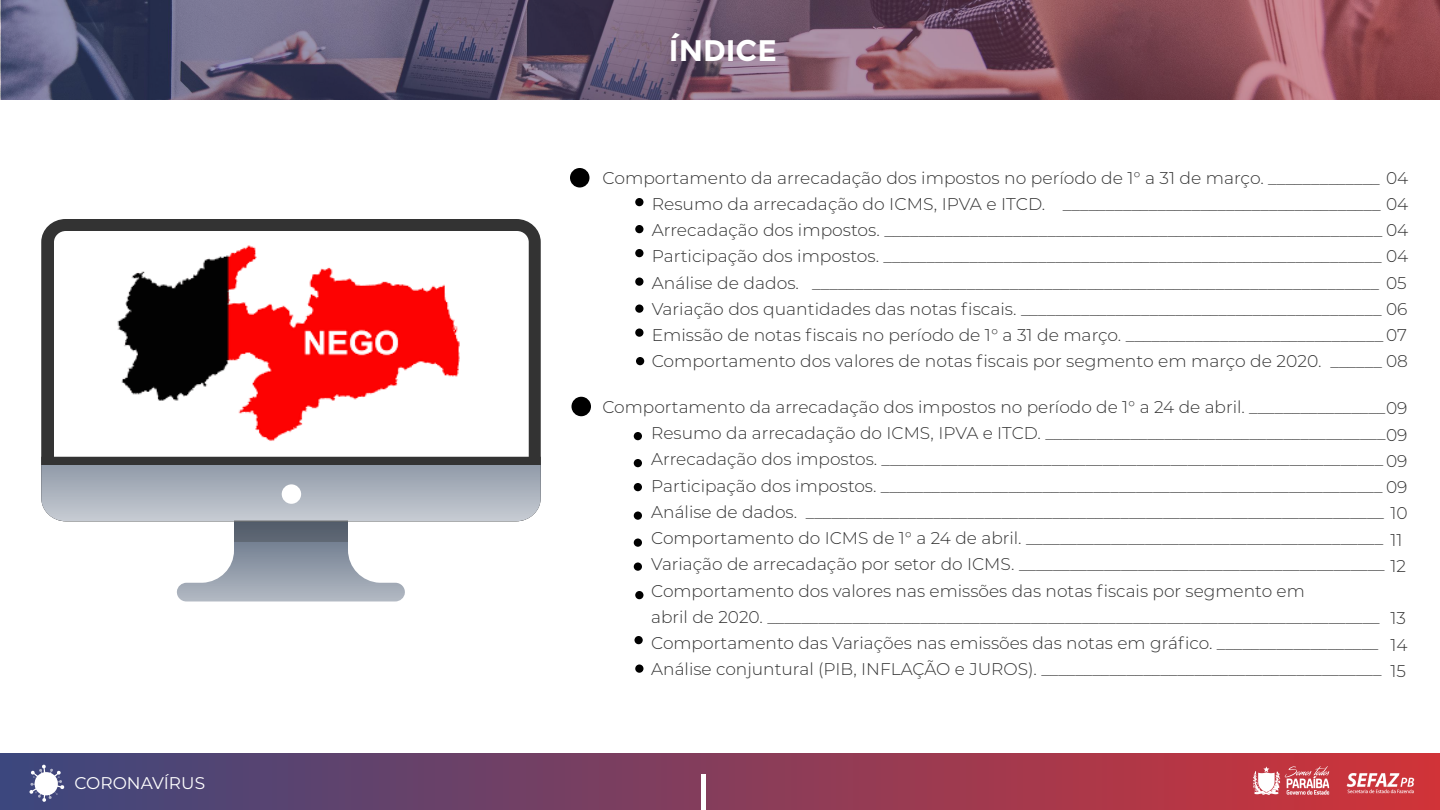
<style>
.page{position:relative;width:1440px;height:810px;background:#fff}
.page>*{position:absolute;margin:0;border:0;box-sizing:border-box;transform-origin:0 0}
.t1{font:700 29.78px "Montserrat";color:#fff}
.t2{font:300 17.02px/26.2px "Montserrat";color:#333;text-align:justify}
.t3{font:16.95px "Montserrat";color:#fff}
</style>
<div class="page">
<svg style="left:41px;top:219px;width:500px;height:238px"></svg>
<svg style="left:41px;top:457px;width:500px;height:145px"></svg>
<div style="left:282px;top:484px;width:19px;height:20px;background:#fff;border-radius:50%"></div>
<div style="left:234px;top:520px;width:114px;height:22px;background:#58626f"></div>
<svg style="left:2px;top:1px;width:1438px;height:99px;background:#73566b"></svg>
<div style="left:0;top:753px;width:1440px;height:57px;background:linear-gradient(to right,#3b477e,#d13338)"></div>
<div style="left:701px;top:774px;width:5px;height:36px;background:#fff"></div>
<img style="left:1252px;top:764px;width:78px;height:33px">
<img style="left:1345px;top:770px;width:71px;height:26px">
<svg style="left:29px;top:765px;width:35px;height:37px"></svg>
<img style="left:106px;top:234px;width:369px;height:217px">
<div style="left:634px;top:636px;width:9px;height:8px;background:#000;border-radius:50%"></div>
<div style="left:635px;top:664px;width:9px;height:9px;background:#000;border-radius:50%"></div>
<div style="left:570px;top:168px;width:20px;height:20px;background:#000;border-radius:50%"></div>
<div style="left:635px;top:198px;width:9px;height:8px;background:#000;border-radius:50%"></div>
<div style="left:635px;top:225px;width:9px;height:8px;background:#000;border-radius:50%"></div>
<div style="left:635px;top:249px;width:9px;height:8px;background:#000;border-radius:50%"></div>
<div style="left:635px;top:278px;width:9px;height:8px;background:#000;border-radius:50%"></div>
<div style="left:635px;top:304px;width:9px;height:9px;background:#000;border-radius:50%"></div>
<div style="left:635px;top:328px;width:9px;height:9px;background:#000;border-radius:50%"></div>
<div style="left:636px;top:357px;width:8px;height:8px;background:#000;border-radius:50%"></div>
<div style="left:634px;top:432px;width:8px;height:8px;background:#000;border-radius:50%"></div>
<div style="left:634px;top:459px;width:8px;height:8px;background:#000;border-radius:50%"></div>
<div style="left:634px;top:483px;width:8px;height:8px;background:#000;border-radius:50%"></div>
<div style="left:634px;top:512px;width:8px;height:8px;background:#000;border-radius:50%"></div>
<div style="left:634px;top:538px;width:8px;height:9px;background:#000;border-radius:50%"></div>
<div style="left:634px;top:562px;width:8px;height:9px;background:#000;border-radius:50%"></div>
<div style="left:635px;top:591px;width:9px;height:8px;background:#000;border-radius:50%"></div>
<div style="left:572px;top:397px;width:19px;height:19px;background:#000;border-radius:50%"></div>
<p class="t3" style="left:74px;top:771px;width:132px">CORONAVÍRUS</p>
<h1 class="t1" style="left:669px;top:33px;width:109px">ÍNDICE</h1>
<p class="t2" style="left:652px;top:164px;width:758px;text-indent:-49px">Comportamento da arrecadação dos impostos no período de 1° a 31 de março. _____________ 04<br>Resumo da arrecadação do ICMS, IPVA e ITCD. _____________________________________ 04<br>Arrecadação dos impostos. __________________________________________________________ 04<br>Participação dos impostos. __________________________________________________________ 04<br>Análise de dados. __________________________________________________________________ 05<br>Variação dos quantidades das notas fiscais. __________________________________________ 06<br>Emissão de notas fiscais no período de 1° a 31 de março. ______________________________07<br>Comportamento dos valores de notas fiscais por segmento em março de 2020. ______ 08</p>
<p class="t2" style="left:651px;top:393px;width:758px;text-align:left;text-indent:-49px">Comportamento da arrecadação dos impostos no período de 1° a 24 de abril. ________________09<br>Resumo da arrecadação do ICMS, IPVA e ITCD. ________________________________________09<br>Arrecadação dos impostos. ___________________________________________________________ 09<br>Participação dos impostos. ___________________________________________________________ 09<br>Análise de dados. ____________________________________________________________________ 10<br>Comportamento do ICMS de 1° a 24 de abril. __________________________________________ 11<br>Variação de arrecadação por setor do ICMS. ___________________________________________ 12<br>Comportamento dos valores nas emissões das notas fiscais por segmento em<br>abril de 2020. ________________________________________________________________________ Comportamento das Variações nas emissões das notas em gráfico. ___________________ Análise conjuntural (PIB, INFLAÇÃO e JUROS). ________________________________________</p>
<p class="t2" style="left:1390px;top:605px;width:19px">13<br>14<br>15</p>
</div>
